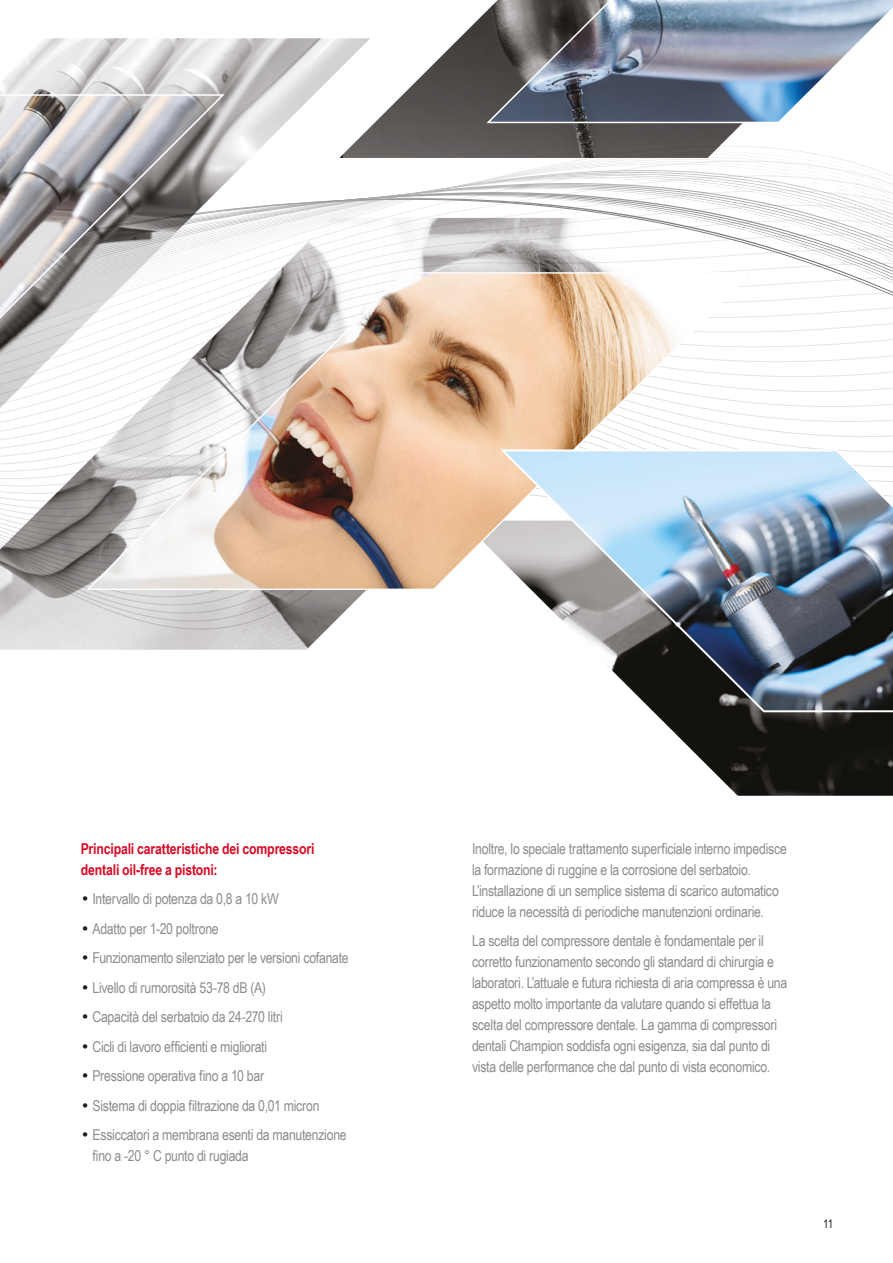
<style>
.page{position:relative;width:893px;height:1263px;background:#fff}
.page>*{position:absolute;margin:0;border:0;box-sizing:border-box;transform-origin:0 0}
.t1{font:15px/21px "Arial Narrow";letter-spacing:-.015em;color:#8d8c8c}
.t2{font:700 15px/21px "Arial Narrow";letter-spacing:-.01em;color:#d70a26}
.t3{font:12px "Arial Narrow";color:#1d1d1b}
.s1{font-family:"Swiss 721 BT";font-weight:300;color:#1d1d1b}
</style>
<div class="page">
<svg style="left:720px;top:778px;width:173px;height:15px;background:#201f1b"></svg>
<svg style="left:704px;top:762px;width:189px;height:16px;background:#201f1b"></svg>
<svg style="left:689px;top:747px;width:204px;height:15px;background:#1c1b17"></svg>
<div style="left:674px;top:732px;width:219px;height:15px;background:#13120e"></div>
<svg style="left:658px;top:716px;width:235px;height:16px;background:#1f1e1a"></svg>
<svg style="left:0;top:13px;width:485px;height:637px"></svg>
<svg style="left:0;top:39px;width:893px;height:430px"></svg>
<svg style="left:85px;top:271px;width:669px;height:320px"></svg>
<svg style="left:0;top:93px;width:227px;height:291px"></svg>
<svg style="left:485px;top:0;width:408px;height:124px;background:#87909f"></svg>
<img style="left:498px;top:448px;width:395px;height:265px">
<p class="t2" style="left:81px;top:837px;width:235px">Principali caratteristiche dei compressori dentali oil-free a pistoni:</p>
<p class="t1" style="left:81px;top:888px;width:199px"><span class="s1">•</span> Intervallo di potenza da 0,8 a 10 kW</p>
<p class="t1" style="left:81px;top:917px;width:139px"><span class="s1">•</span> Adatto per 1-20 poltrone</p>
<p class="t1" style="left:81px;top:947px;width:269px"><span class="s1">•</span> Funzionamento silenziato per le versioni cofanate</p>
<p class="t1" style="left:81px;top:976px;width:187px"><span class="s1">•</span> Livello di rumorosità 53-78 dB (A)</p>
<p class="t1" style="left:81px;top:1006px;width:203px"><span class="s1">•</span> Capacità del serbatoio da 24-270 litri</p>
<p class="t1" style="left:81px;top:1035px;width:188px"><span class="s1">•</span> Cicli di lavoro efficienti e migliorati</p>
<p class="t1" style="left:81px;top:1065px;width:185px"><span class="s1">•</span> Pressione operativa fino a 10 bar</p>
<p class="t1" style="left:81px;top:1094px;width:240px"><span class="s1">•</span> Sistema di doppia filtrazione da 0,01 micron</p>
<p class="t1" style="left:92px;top:1124px;width:256px;text-indent:-12px"><span class="s1">•</span> Essiccatori a membrana esenti da manutenzione fino a -20 ° C punto di rugiada</p>
<p class="t1" style="left:472px;top:837px;width:316px">Inoltre, lo speciale trattamento superficiale interno impedisce la formazione di ruggine e la corrosione del serbatoio.<br>L’installazione di un semplice sistema di scarico automatico riduce la necessità di periodiche manutenzioni ordinarie.</p>
<p class="t1" style="left:472px;top:930px;width:317px">La scelta del compressore dentale è fondamentale per il corretto funzionamento secondo gli standard di chirurgia e laboratori. L’attuale e futura richiesta di aria compressa è una aspetto molto importante da valutare quando si effettua la scelta del compressore dentale. La gamma di compressori dentali Champion soddisfa ogni esigenza, sia dal punto di vista delle performance che dal punto di vista economico.</p>
<p class="t3" style="left:823px;top:1215px;width:12px">11</p>
</div>
